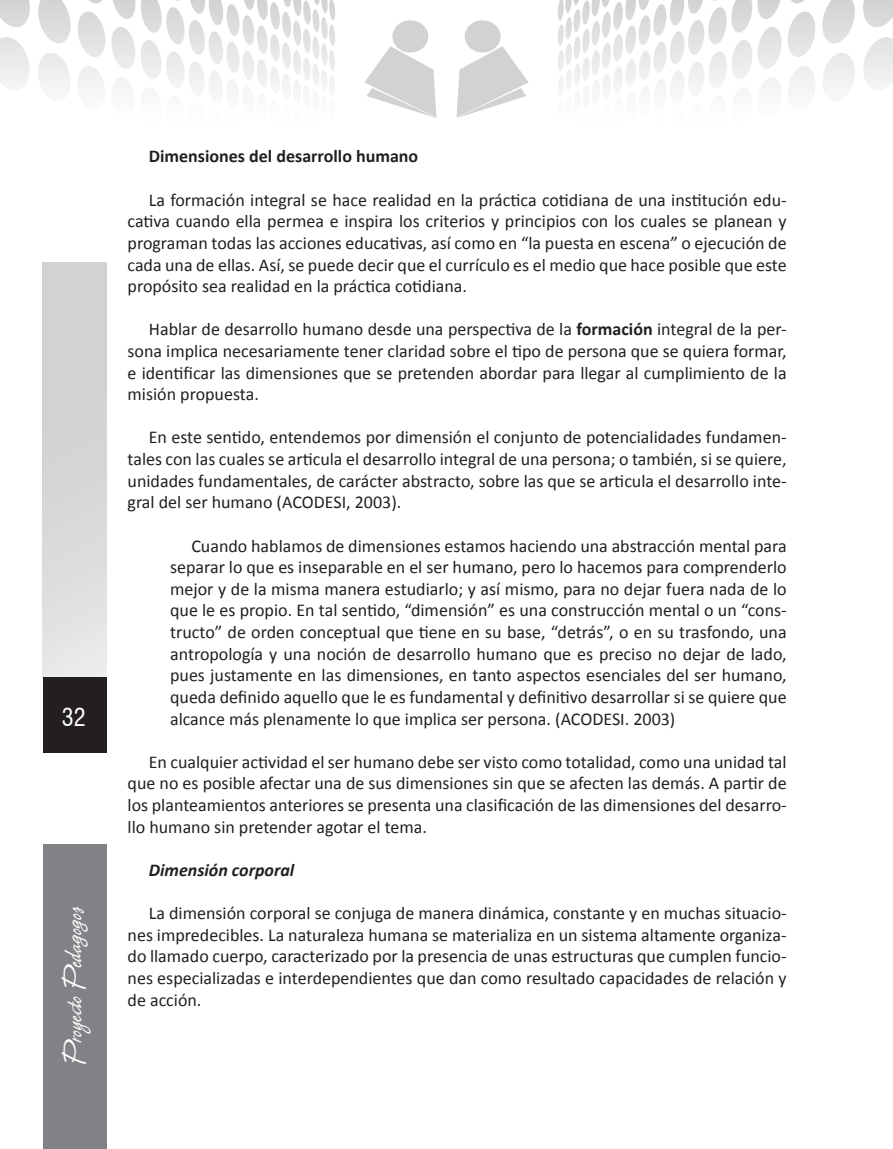
<style>
.page{position:relative;width:893px;height:1149px;background:#fff}
.page>*{position:absolute;margin:0;border:0;box-sizing:border-box;transform-origin:0 0}
.t1{font:27px "CAC Leslie";color:#fff}
.t2{font:condensed 24px "Swiss 721 BT";color:#fff}
.t3{font:18px/21.6px "Calibri";color:#231f20;text-align:justify}
.t4{font:700 18px "Calibri";color:#231f20}
.t5{font:italic 700 18px "Calibri";color:#231f20}
.s1{font-weight:700}
</style>
<div class="page">
<div style="left:43px;top:263px;width:64px;height:414px;background:linear-gradient(to bottom,#cbccce,#e3e4e6)"></div>
<div style="left:43px;top:676px;width:64px;height:76px;background:#231f20"></div>
<div style="left:43px;top:843px;width:64px;height:305px;background:#808285"></div>
<svg style="left:38px;top:0;width:855px;height:118px"></svg>
<h2 class="t2" style="left:62px;top:702px;width:25px">32</h2>
<h1 class="t1" style="left:58px;top:1063px;width:159px;rotate:-90deg">Proyecto Pedagogos</h1>
<p class="t4" style="left:149px;top:145px;width:271px">Dimensiones del desarrollo humano</p>
<p class="t3" style="left:128px;top:188px;width:661px;text-indent:21px">La formación integral se hace realidad en la práctica cotidiana de una institución edu&shy;cativa cuando ella permea e inspira los criterios y principios con los cuales se planean y programan todas las acciones educativas, así como en “la puesta en escena” o ejecución de cada una de ellas. Así, se puede decir que el currículo es el medio que hace posible que este propósito sea realidad en la práctica cotidiana.</p>
<p class="t3" style="left:128px;top:317px;width:661px;text-indent:21px">Hablar de desarrollo humano desde una perspectiva de la <span class="s1">formación</span> integral de la per&shy;sona implica necesariamente tener claridad sobre el tipo de persona que se quiera formar, e identificar las dimensiones que se pretenden abordar para llegar al cumplimiento de la misión propuesta.</p>
<p class="t3" style="left:128px;top:425px;width:661px;text-indent:21px">En este sentido, entendemos por dimensión el conjunto de potencialidades fundamen&shy;tales con las cuales se articula el desarrollo integral de una persona; o también, si se quiere, unidades fundamentales, de carácter abstracto, sobre las que se articula el desarrollo inte&shy;gral del ser humano (ACODESI, 2003).</p>
<p class="t3" style="left:170px;top:533px;width:618px;text-indent:21px">Cuando hablamos de dimensiones estamos haciendo una abstracción mental para separar lo que es inseparable en el ser humano, pero lo hacemos para comprenderlo mejor y de la misma manera estudiarlo; y así mismo, para no dejar fuera nada de lo que le es propio. En tal sentido, “dimensión” es una construcción mental o un “cons&shy;tructo” de orden conceptual que tiene en su base, “detrás”, o en su trasfondo, una antropología y una noción de desarrollo humano que es preciso no dejar de lado, pues justamente en las dimensiones, en tanto aspectos esenciales del ser humano, queda definido aquello que le es fundamental y definitivo desarrollar si se quiere que alcance más plenamente lo que implica ser persona. (ACODESI. 2003)</p>
<p class="t3" style="left:128px;top:749px;width:661px;text-indent:21px">En cualquier actividad el ser humano debe ser visto como totalidad, como una unidad tal que no es posible afectar una de sus dimensiones sin que se afecten las demás. A partir de los planteamientos anteriores se presenta una clasificación de las dimensiones del desarro&shy;llo humano sin pretender agotar el tema.</p>
<p class="t5" style="left:149px;top:858px;width:147px">Dimensión corporal</p>
<p class="t3" style="left:128px;top:901px;width:661px;text-indent:21px">La dimensión corporal se conjuga de manera dinámica, constante y en muchas situacio&shy;nes impredecibles. La naturaleza humana se materializa en un sistema altamente organiza&shy;do llamado cuerpo, caracterizado por la presencia de unas estructuras que cumplen funcio&shy;nes especializadas e interdependientes que dan como resultado capacidades de relación y de acción.</p>
</div>
